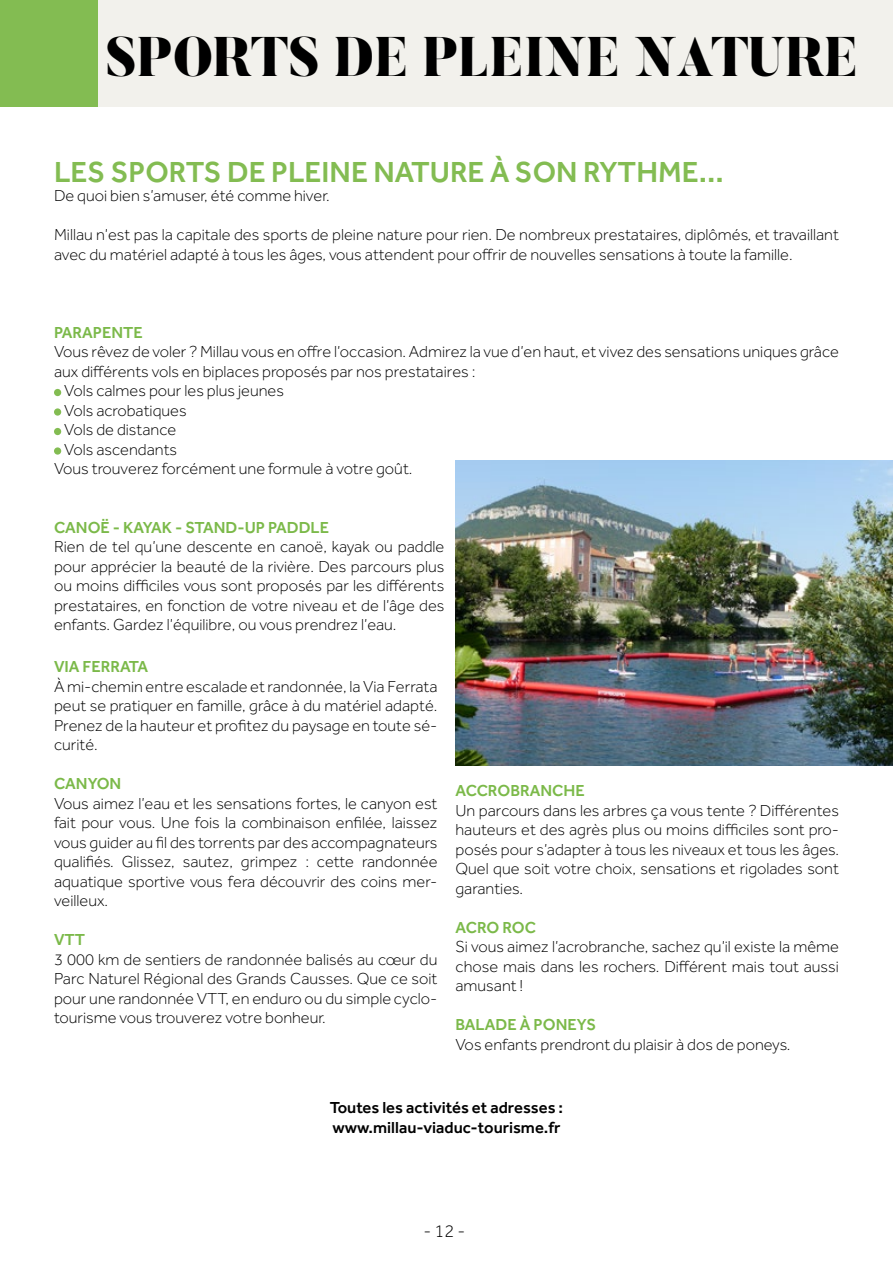
<style>
.page{position:relative;width:893px;height:1263px;background:#fff}
.page>*{position:absolute;margin:0;border:0;box-sizing:border-box;transform-origin:0 0}
.t1{font:900 55.5px "Butler";color:#000;scale:.9 1}
.t2{font:500 30px "Effra";color:#83bc52}
.t3{font:300 18px "Effra";color:#000}
.t4{font:300 16.5px/19.5px "Effra";color:#000;text-align:justify}
.t5{font:500 16.5px "Effra";color:#7bb949}
.t6{font:500 16.5px/19.5px "Effra";color:#000}
</style>
<div class="page">
<div style="left:54px;top:389px;width:7px;height:7px;background:#83bc52;border-radius:50%"></div>
<div style="left:54px;top:408px;width:7px;height:8px;background:#83bc52;border-radius:50%"></div>
<div style="left:54px;top:428px;width:7px;height:7px;background:#83bc52;border-radius:50%"></div>
<div style="left:54px;top:447px;width:7px;height:8px;background:#83bc52;border-radius:50%"></div>
<div style="left:0;top:0;width:893px;height:106px;background:#f2f1ec"></div>
<div style="left:0;top:0;width:98px;height:106px;background:#83bc52"></div>
<img style="left:455px;top:461px;width:438px;height:304px">
<h1 class="t1" style="left:106px;top:21px;width:837px">SPORTS DE PLEINE NATURE</h1>
<h2 class="t2" style="left:54px;top:154px;width:671px">LES SPORTS DE PLEINE NATURE À SON RYTHME...</h2>
<p class="t4" style="left:54px;top:186px;width:277px">De quoi bien s’amuser, été comme hiver.</p>
<p class="t4" style="left:54px;top:225px;width:786px">Millau n’est pas la capitale des sports de pleine nature pour rien. De nombreux prestataires, diplômés, et travaillant avec du matériel adapté à tous les âges, vous attendent pour offrir de nouvelles sensations à toute la famille.</p>
<p class="t5" style="left:54px;top:322px;width:90px">PARAPENTE</p>
<p class="t4" style="left:54px;top:342px;width:786px">Vous rêvez de voler ? Millau vous en offre l’occasion. Admirez la vue d’en haut, et vivez des sensations uniques grâce</p>
<p class="t4" style="left:54px;top:361px;width:423px">aux différents vols en biplaces proposés par nos prestataires :</p>
<p class="t4" style="left:64px;top:381px;width:221px">Vols calmes pour les plus jeunes</p>
<p class="t4" style="left:64px;top:400px;width:124px">Vols acrobatiques</p>
<p class="t4" style="left:64px;top:420px;width:114px">Vols de distance</p>
<p class="t4" style="left:64px;top:439px;width:114px">Vols ascendants</p>
<p class="t4" style="left:54px;top:459px;width:360px">Vous trouverez forcément une formule à votre goût.</p>
<p class="t5" style="left:54px;top:517px;width:277px">CANOË - KAYAK - STAND-UP PADDLE</p>
<p class="t4" style="left:54px;top:537px;width:392px">Rien de tel qu’une descente en canoë, kayak ou paddle pour apprécier la beauté de la rivière. Des parcours plus ou moins difficiles vous sont proposés par les différents prestataires, en fonction de votre niveau et de l’âge des enfants. Gardez l’équilibre, ou vous prendrez l’eau.</p>
<p class="t5" style="left:54px;top:657px;width:96px">VIA FERRATA</p>
<p class="t4" style="left:54px;top:676px;width:385px">À mi-chemin entre escalade et randonnée, la Via Ferrata peut se pratiquer en famille, grâce à du matériel adapté.<br>Prenez de la hauteur et profitez du paysage en toute sé&shy;curité.</p>
<p class="t5" style="left:54px;top:774px;width:69px">CANYON</p>
<p class="t4" style="left:54px;top:793px;width:385px">Vous aimez l’eau et les sensations fortes, le canyon est fait pour vous. Une fois la combinaison enfilée, laissez vous guider au fil des torrents par des accompagnateurs qualifiés. Glissez, sautez, grimpez : cette randonnée aquatique sportive vous fera découvrir des coins mer&shy;veilleux.</p>
<p class="t5" style="left:54px;top:930px;width:33px">VTT</p>
<p class="t4" style="left:54px;top:949px;width:385px">3 000 km de sentiers de randonnée balisés au cœur du Parc Naturel Régional des Grands Causses. Que ce soit pour une randonnée VTT, en enduro ou du simple cyclo&shy;tourisme vous trouverez votre bonheur.</p>
<p class="t5" style="left:455px;top:781px;width:131px">ACCROBRANCHE</p>
<p class="t4" style="left:455px;top:800px;width:385px">Un parcours dans les arbres ça vous tente ? Différentes hauteurs et des agrès plus ou moins difficiles sont pro&shy;posés pour s’adapter à tous les niveaux et tous les âges.<br>Quel que soit votre choix, sensations et rigolades sont garanties.</p>
<p class="t5" style="left:455px;top:917px;width:82px">ACRO ROC</p>
<p class="t4" style="left:455px;top:937px;width:385px">Si vous aimez l’acrobranche, sachez qu’il existe la même chose mais dans les rochers. Différent mais tout aussi amusant !</p>
<p class="t5" style="left:455px;top:1015px;width:142px">BALADE À PONEYS</p>
<p class="t4" style="left:455px;top:1034px;width:336px">Vos enfants prendront du plaisir à dos de poneys.</p>
<p class="t6" style="left:330px;top:1098px;width:235px">Toutes les activités et adresses : www.millau-viaduc-tourisme.fr</p>
<p class="t3" style="left:423px;top:1221px;width:43px">- 12 -</p>
</div>
